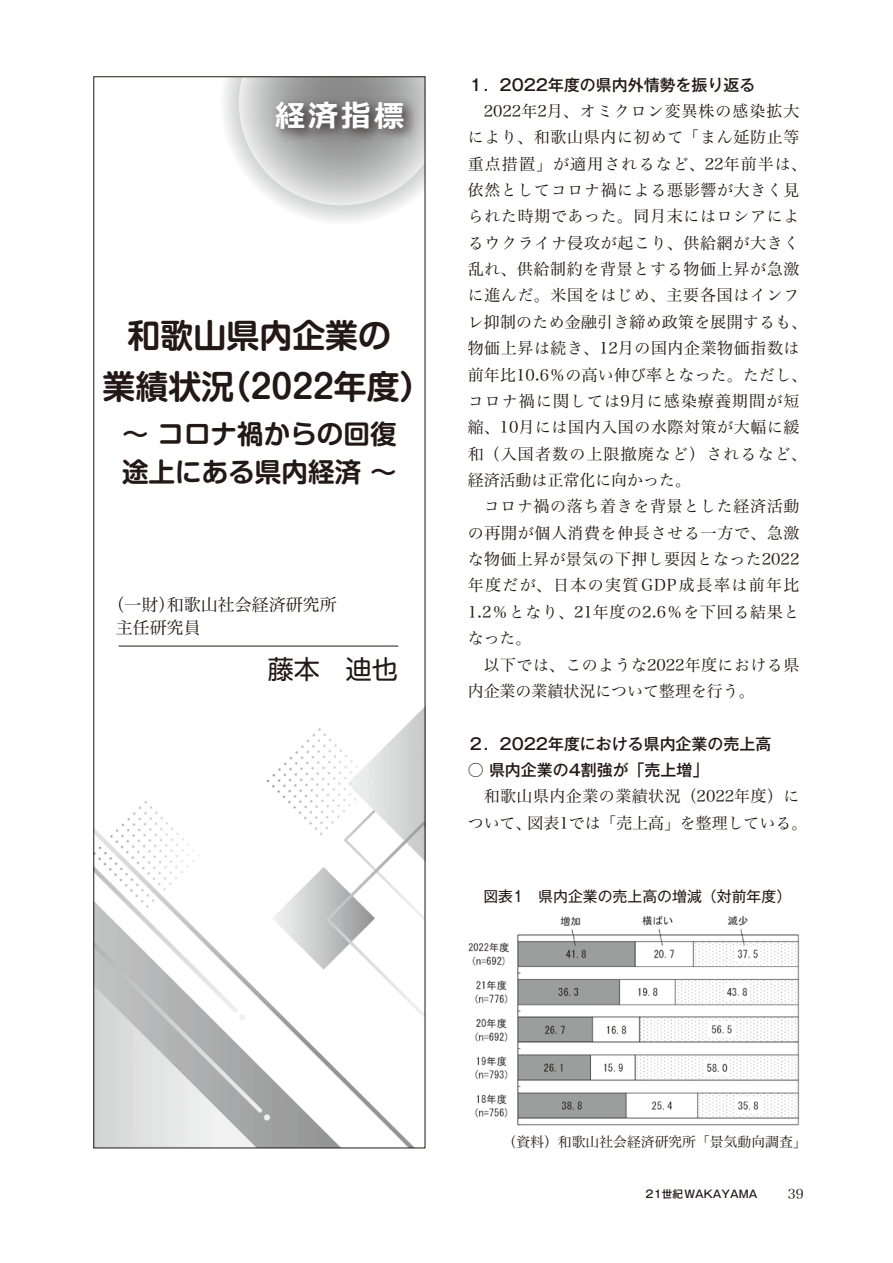
<style>
.page{position:relative;width:893px;height:1263px;background:#fff}
.page>*{position:absolute;margin:0;border:0;box-sizing:border-box;transform-origin:0 0}
.t1{font:700 33px/51px "Shin M Go Pro De";color:#221815;text-align:center}
.t2{font:700 30px "Meiryo";color:#fff}
.t3{font:700 26.55px/37.2px "Shin M Go Pro De";color:#221815}
.t4{font:26.1px "Shin M Go Pro";color:#221815}
.t5{font:16.95px/23.4px "Hira Min Pro W3";color:#221815}
.t6{font:15.9px/26.4px "Hira Min Pro W3";letter-spacing:.04em;color:#221815}
.t7{font:15.9px/26.4px "Hira Min Pro W3";color:#221815}
.t8{font:500 15.9px "Gothic MB101 Pro";color:#221815}
.t9{font:14.85px "Gothic MB101 Pro";color:#221815}
.t10{font:13.8px "Hira Min Pro W3";color:#221815}
.t11{font:13.5px "Hira Min Pro W3";color:#221815}
.t12{font:500 10.65px "Gothic MB101 Pro";color:#221815}
</style>
<div class="page">
<img style="left:96px;top:708px;width:327px;height:438px">
<svg style="left:224px;top:79px;width:199px;height:142px"></svg>
<img style="left:264px;top:89px;width:159px;height:81px">
<hr style="left:119px;top:646px;width:279px;height:1px;background:#221815">
<img style="left:468px;top:915px;width:331px;height:211px">
<h2 class="t2" style="left:275px;top:99px;width:130px">経済指標</h2>
<h1 class="t1" style="left:103px;top:306px;width:332px">和歌山県内企業の<br>業績状況（2022年度）</h1>
<h3 class="t3" style="left:122px;top:412px;width:276px">～ コロナ禍からの回復途上にある県内経済 ～</h3>
<p class="t5" style="left:116px;top:591px;width:223px;text-indent:-9px">（一財）和歌山社会経済研究所主任研究員</p>
<h3 class="t4" style="left:268px;top:648px;width:132px">藤本　迪也</h3>
<p class="t8" style="left:468px;top:71px;width:289px">１．2022年度の県内外情勢を振り返る</p>
<p class="t6" style="left:468px;top:96px;width:341px;text-indent:16px">2022年2月、オミクロン変異株の感染拡大により、和歌山県内に初めて「まん延防止等重点措置」が適用されるなど、22年前半は、依然としてコロナ禍による悪影響が大きく見られた時期であった。同月末にはロシアによるウクライナ侵攻が起こり、供給網が大きく乱れ、供給制約を背景とする物価上昇が急激に進んだ。米国をはじめ、主要各国はインフレ抑制のため金融引き締め政策を展開するも、物価上昇は続き、12月の国内企業物価指数は前年比10.6％の高い伸び率となった。ただし、コロナ禍に関しては9月に感染療養期間が短縮、10月には国内入国の水際対策が大幅に緩和（入国者数の上限撤廃など）されるなど、経済活動は正常化に向かった。</p>
<p class="t6" style="left:468px;top:492px;width:333px;text-align:justify;text-indent:16px">コロナ禍の落ち着きを背景とした経済活動の再開が個人消費を伸長させる一方で、急激な物価上昇が景気の下押し要因となった2022年度だが、日本の実質GDP成長率は前年比1.2％となり、21年度の2.6％を下回る結果となった。</p>
<p class="t7" style="left:468px;top:650px;width:333px;text-indent:16px">以下では、このような2022年度における県内企業の業績状況について整理を行う。</p>
<p class="t8" style="left:468px;top:730px;width:305px">２．2022年度における県内企業の売上高</p>
<p class="t8" style="left:468px;top:757px;width:242px">○ 県内企業の4割強が「売上増」</p>
<p class="t7" style="left:468px;top:782px;width:341px;text-align:center">和歌山県内企業の業績状況（2022年度）に<br>ついて、図表1では「売上高」を整理している。</p>
<p class="t9" style="left:483px;top:884px;width:309px">図表1　県内企業の売上高の増減（対前年度）</p>
<p class="t10" style="left:503px;top:1129px;width:306px">（資料）和歌山社会経済研究所「景気動向調査」</p>
<p class="t12" style="left:646px;top:1185px;width:113px">21世紀WAKAYAMA</p>
<p class="t11" style="left:788px;top:1182px;width:17px">39</p>
</div>
